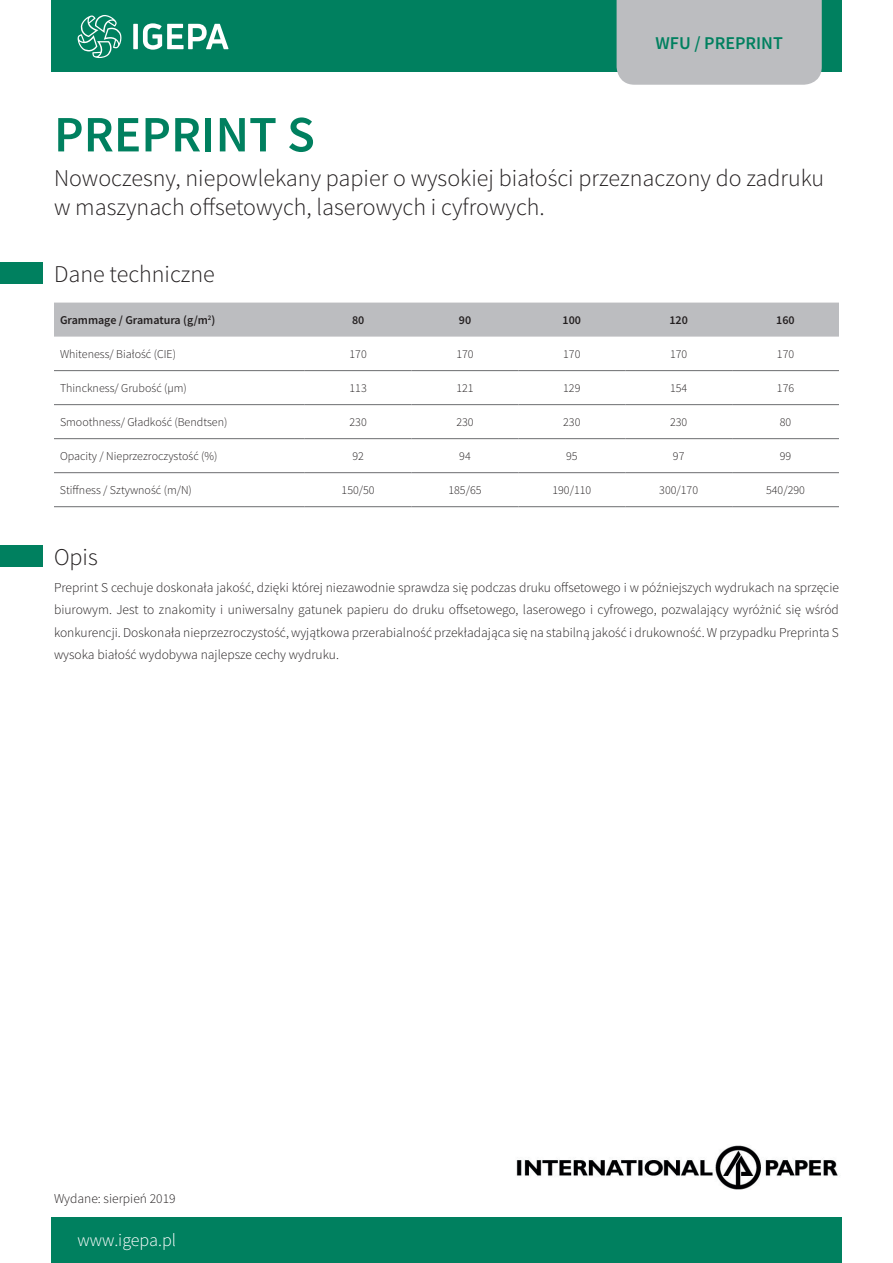
<style>
.page{position:relative;width:893px;height:1263px;background:#fff}
.page>*{position:absolute;margin:0;border:0;box-sizing:border-box;transform-origin:0 0}
.t1{font:600 51px "Source Sans Pro";color:#00805f}
.t2{font:300 24px/28.8px "Source Sans Pro";color:#231f20}
.t3{font:600 18px "Source Sans Pro";color:#00805f}
.t4{font:300 18px "Source Sans Pro";color:#fff}
.t5{font:300 13.5px/22.5px "Source Sans Pro";color:#231f20;text-align:justify}
.t6{font:300 12px "Source Sans Pro";color:#231f20}
.t7{font:600 12px "Source Sans Pro";color:#231f20}
</style>
<div class="page">
<div style="left:51px;top:0;width:791px;height:72px;background:#00805f"></div>
<div style="left:51px;top:1218px;width:791px;height:45px;background:#00805f"></div>
<div style="left:617px;top:0;width:205px;height:85px;background:#bcbdc0"></div>
<div style="left:133px;top:24px;width:5px;height:25px;background:#fff"></div>
<svg style="left:143px;top:23px;width:85px;height:27px"></svg>
<svg style="left:78px;top:15px;width:44px;height:43px"></svg>
<div style="left:54px;top:303px;width:785px;height:34px;background:#bcbdc0"></div>
<hr style="left:54px;top:370px;width:251px;height:1px;background:#6c6d70">
<hr style="left:305px;top:370px;width:107px;height:1px;background:#6c6d70">
<hr style="left:412px;top:370px;width:106px;height:1px;background:#6c6d70">
<hr style="left:518px;top:370px;width:107px;height:1px;background:#6c6d70">
<hr style="left:625px;top:370px;width:107px;height:1px;background:#6c6d70">
<hr style="left:732px;top:370px;width:107px;height:1px;background:#6c6d70">
<hr style="left:54px;top:404px;width:251px;height:1px;background:#6c6d70">
<hr style="left:305px;top:404px;width:107px;height:1px;background:#6c6d70">
<hr style="left:412px;top:404px;width:106px;height:1px;background:#6c6d70">
<hr style="left:518px;top:404px;width:107px;height:1px;background:#6c6d70">
<hr style="left:625px;top:404px;width:107px;height:1px;background:#6c6d70">
<hr style="left:732px;top:404px;width:107px;height:1px;background:#6c6d70">
<hr style="left:54px;top:438px;width:251px;height:1px;background:#6c6d70">
<hr style="left:305px;top:438px;width:107px;height:1px;background:#6c6d70">
<hr style="left:412px;top:438px;width:106px;height:1px;background:#6c6d70">
<hr style="left:518px;top:438px;width:107px;height:1px;background:#6c6d70">
<hr style="left:625px;top:438px;width:107px;height:1px;background:#6c6d70">
<hr style="left:732px;top:438px;width:107px;height:1px;background:#6c6d70">
<hr style="left:54px;top:472px;width:251px;height:1px;background:#6c6d70">
<hr style="left:305px;top:472px;width:107px;height:1px;background:#6c6d70">
<hr style="left:412px;top:472px;width:106px;height:1px;background:#6c6d70">
<hr style="left:518px;top:472px;width:107px;height:1px;background:#6c6d70">
<hr style="left:625px;top:472px;width:107px;height:1px;background:#6c6d70">
<hr style="left:732px;top:472px;width:107px;height:1px;background:#6c6d70">
<hr style="left:54px;top:506px;width:251px;height:1px;background:#6c6d70">
<hr style="left:305px;top:506px;width:107px;height:1px;background:#6c6d70">
<hr style="left:412px;top:506px;width:106px;height:1px;background:#6c6d70">
<hr style="left:518px;top:506px;width:107px;height:1px;background:#6c6d70">
<hr style="left:625px;top:506px;width:107px;height:1px;background:#6c6d70">
<hr style="left:732px;top:506px;width:107px;height:1px;background:#6c6d70">
<div style="left:0;top:545px;width:43px;height:22px;background:#00805f"></div>
<div style="left:0;top:262px;width:43px;height:22px;background:#00805f"></div>
<img style="left:516px;top:1145px;width:324px;height:45px">
<h3 class="t3" style="left:655px;top:31px;width:129px">WFU / PREPRINT</h3>
<h1 class="t1" style="left:54px;top:101px;width:262px">PREPRINT S</h1>
<h2 class="t2" style="left:54px;top:164px;width:772px">Nowoczesny, niepowlekany papier o wysokiej białości przeznaczony do zadruku w maszynach offsetowych, laserowych i cyfrowych.</h2>
<h2 class="t2" style="left:54px;top:260px;width:162px">Dane techniczne</h2>
<p class="t7" style="left:60px;top:312px;width:157px">Grammage / Gramatura (g/m<sup>2</sup>)</p>
<p class="t7" style="left:352px;top:312px;width:14px">80</p>
<p class="t7" style="left:459px;top:312px;width:14px">90</p>
<p class="t7" style="left:563px;top:312px;width:20px">100</p>
<p class="t7" style="left:669px;top:312px;width:20px">120</p>
<p class="t7" style="left:776px;top:312px;width:20px">160</p>
<p class="t6" style="left:60px;top:347px;width:118px">Whiteness/ Białość (CIE)</p>
<p class="t6" style="left:350px;top:347px;width:19px">170</p>
<p class="t6" style="left:456px;top:347px;width:19px">170</p>
<p class="t6" style="left:563px;top:347px;width:19px">170</p>
<p class="t6" style="left:670px;top:347px;width:19px">170</p>
<p class="t6" style="left:777px;top:347px;width:19px">170</p>
<p class="t6" style="left:60px;top:381px;width:128px">Thinckness/ Grubość (µm)</p>
<p class="t6" style="left:350px;top:381px;width:19px">113</p>
<p class="t6" style="left:456px;top:381px;width:19px">121</p>
<p class="t6" style="left:563px;top:381px;width:19px">129</p>
<p class="t6" style="left:670px;top:381px;width:19px">154</p>
<p class="t6" style="left:777px;top:381px;width:19px">176</p>
<p class="t6" style="left:60px;top:415px;width:169px">Smoothness/ Gładkość (Bendtsen)</p>
<p class="t6" style="left:350px;top:415px;width:19px">230</p>
<p class="t6" style="left:456px;top:415px;width:19px">230</p>
<p class="t6" style="left:563px;top:415px;width:19px">230</p>
<p class="t6" style="left:670px;top:415px;width:19px">230</p>
<p class="t6" style="left:780px;top:415px;width:13px">80</p>
<p class="t6" style="left:60px;top:449px;width:159px">Opacity / Nieprzezroczystość (%)</p>
<p class="t6" style="left:352px;top:449px;width:13px">92</p>
<p class="t6" style="left:459px;top:449px;width:13px">94</p>
<p class="t6" style="left:566px;top:449px;width:13px">95</p>
<p class="t6" style="left:673px;top:449px;width:13px">97</p>
<p class="t6" style="left:780px;top:449px;width:13px">99</p>
<p class="t6" style="left:60px;top:483px;width:133px">Stiffness / Sztywność (m/N)</p>
<p class="t6" style="left:342px;top:483px;width:35px">150/50</p>
<p class="t6" style="left:448px;top:483px;width:35px">185/65</p>
<p class="t6" style="left:552px;top:483px;width:40px">190/110</p>
<p class="t6" style="left:659px;top:483px;width:40px">300/170</p>
<p class="t6" style="left:766px;top:483px;width:40px">540/290</p>
<h2 class="t2" style="left:54px;top:543px;width:45px">Opis</h2>
<p class="t5" style="left:54px;top:576px;width:786px">Preprint S cechuje doskonała jakość, dzięki której niezawodnie sprawdza się podczas druku offsetowego i w późniejszych wydrukach na sprzęcie biurowym. Jest to znakomity i uniwersalny gatunek papieru do druku offsetowego, laserowego i cyfrowego, pozwalający wyróżnić się wśród konkurencji. Doskonała nieprzezroczystość, wyjątkowa przerabialność przekładająca się na stabilną jakość i drukowność. W przypadku Preprinta S wysoka białość wydobywa najlepsze cechy wydruku.</p>
<p class="t5" style="left:54px;top:1187px;width:123px">Wydane: sierpień 2019</p>
<h3 class="t4" style="left:78px;top:1229px;width:100px">www.igepa.pl</h3>
</div>
